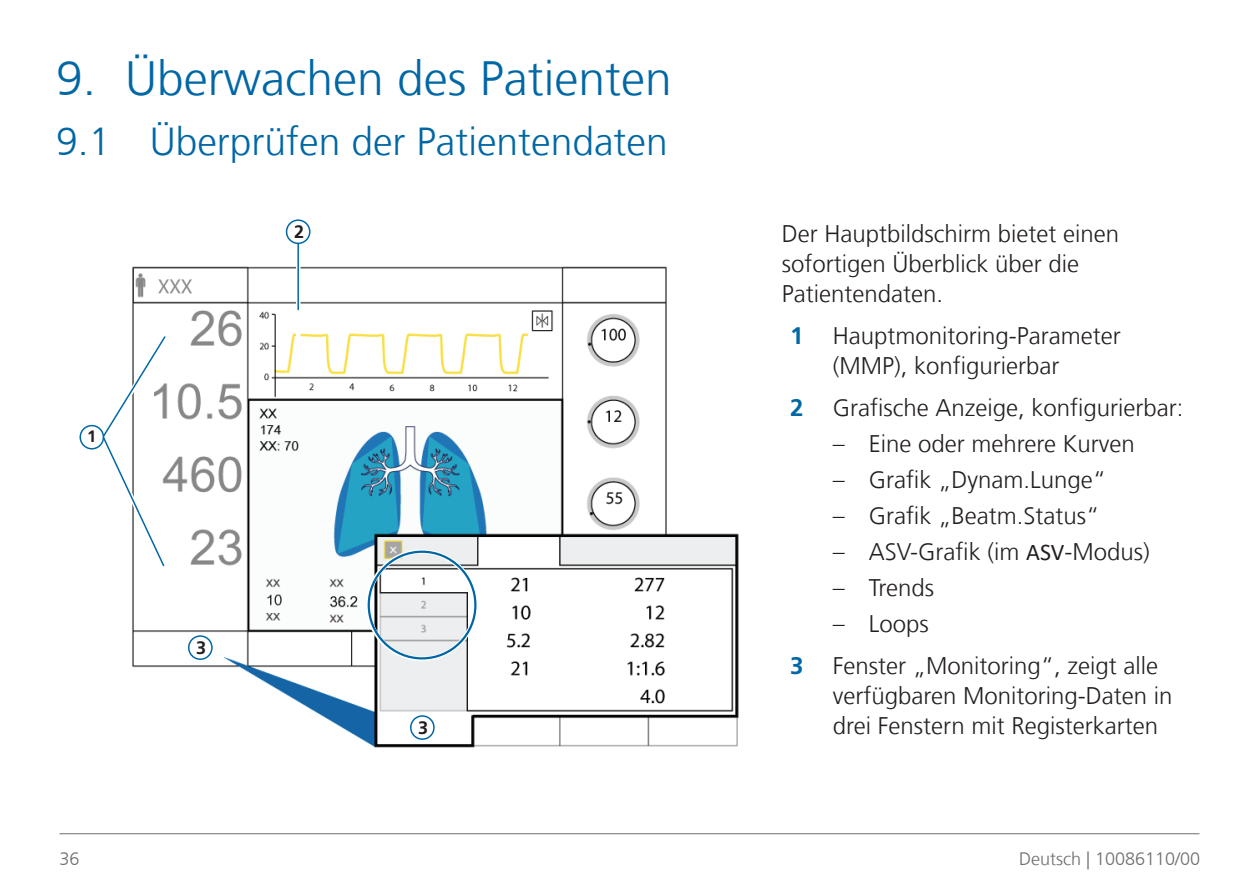
<style>
.page{position:relative;width:1259px;height:893px;background:#fff}
.page>*{position:absolute;margin:0;border:0;box-sizing:border-box;transform-origin:0 0}
.Headline{font:300 48px "Frutiger LT Com";color:#0067a5}
.HeadlineLv2{font:300 39px "Frutiger LT Com";color:#0067a5}
.Running_text_8{font:300 24px/30px "Frutiger LT Com";color:#231f20}
.t1{font:300 18px "Frutiger LT Com";color:#6c6d70}
.CalloutBold{font:700 18px "Frutiger LT Com";color:#231f20}
.CalloutBold_2_dig{font:700 16.5px "Frutiger LT Com";color:#231f20}
.s1{font-family:"Frutiger LT Std";font-weight:700;color:#0067a5}
.s2{font-family:"Calibri";font-weight:400}
</style>
<div class="page">
<hr style="left:60px;top:833px;width:1139px;height:1px;background:#6c6d70">
<img style="left:132px;top:266px;width:607px;height:482px">
<div style="left:411px;top:716px;width:23px;height:23px;background:#fff;border-radius:50%"></div>
<div style="left:410px;top:715px;width:25px;height:25px;border:2px solid #0067a5;border-radius:50%"></div>
<svg style="left:98px;top:332px;width:73px;height:239px"></svg>
<div style="left:80px;top:426px;width:23px;height:23px;background:#fff;border-radius:50%"></div>
<div style="left:79px;top:425px;width:25px;height:24px;border:2px solid #0067a5;border-radius:50%"></div>
<hr style="left:296px;top:230px;width:4px;height:112px;background:#fff">
<hr style="left:297px;top:230px;width:2px;height:80px;background:#0067a5">
<div style="left:286px;top:220px;width:24px;height:23px;background:#fff;border-radius:50%"></div>
<div style="left:286px;top:219px;width:24px;height:25px;border:2px solid #0067a5;border-radius:50%"></div>
<div style="left:189px;top:636px;width:23px;height:23px;background:#fff;border-radius:50%"></div>
<div style="left:188px;top:635px;width:25px;height:25px;border:2px solid #0067a5;border-radius:50%"></div>
<div style="left:366px;top:549px;width:111px;height:112px;border:4px solid #fff;border-radius:50%"></div>
<div style="left:368px;top:551px;width:108px;height:108px;border:2px solid #0067a5;border-radius:50%"></div>
<p class="Headline" style="left:56px;top:51px;width:617px">9. Überwachen des Patienten</p>
<p class="HeadlineLv2" style="left:56px;top:119px;width:613px">9.1 Überprüfen der Patientendaten</p>
<p class="CalloutBold_2_dig" style="left:87px;top:427px;width:11px">1</p>
<p class="CalloutBold" style="left:294px;top:221px;width:12px">2</p>
<p class="CalloutBold" style="left:196px;top:637px;width:12px">3</p>
<p class="Running_text_8" style="left:782px;top:219px;width:339px">Der Hauptbildschirm bietet einen sofortigen Überblick über die<br>Patientendaten.</p>
<p class="Running_text_8" style="left:833px;top:321px;width:289px;text-indent:-43px"><span class="s1">1</span> Hauptmonitoring-Parameter (MMP), konfigurierbar</p>
<p class="Running_text_8" style="left:790px;top:393px;width:395px"><span class="s1">2</span> Grafische Anzeige, konfigurierbar:</p>
<p class="Running_text_8" style="left:833px;top:429px;width:303px">– Eine oder mehrere Kurven</p>
<p class="Running_text_8" style="left:833px;top:465px;width:275px">– Grafik „Dynam.Lunge“</p>
<p class="Running_text_8" style="left:833px;top:501px;width:268px">– Grafik „Beatm.Status“</p>
<p class="Running_text_8" style="left:833px;top:537px;width:319px">– ASV-Grafik (im <span class="s2">ASV</span>-Modus)</p>
<p class="Running_text_8" style="left:833px;top:573px;width:103px">– Trends</p>
<p class="Running_text_8" style="left:833px;top:609px;width:98px">– Loops</p>
<p class="Running_text_8" style="left:833px;top:651px;width:341px;text-indent:-43px"><span class="s1">3</span> Fenster „Monitoring“, zeigt alle verfügbaren Monitoring-Daten in</p>
<p class="CalloutBold" style="left:418px;top:717px;width:12px">3</p>
<p class="Running_text_8" style="left:833px;top:711px;width:327px">drei Fenstern mit Registerkarten</p>
<p class="t1" style="left:60px;top:848px;width:22px">36</p>
<p class="t1" style="left:1019px;top:848px;width:183px">Deutsch | 10086110/00</p>
</div>
